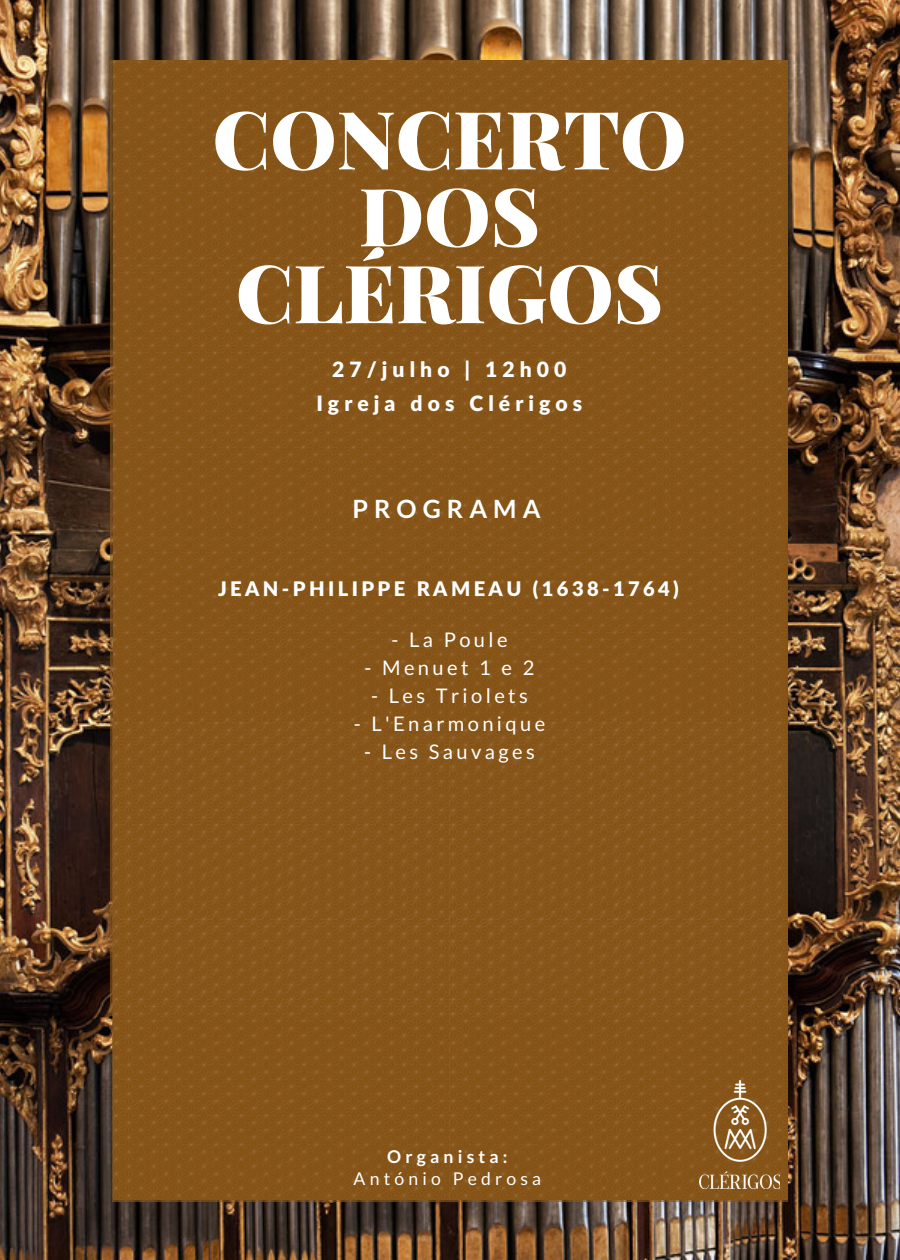
<style>
.page{position:relative;width:900px;height:1260px;background:#fff}
.page>*{position:absolute;margin:0;border:0;box-sizing:border-box;transform-origin:0 0}
.t1{font:900 80.5px/77px "Playfair Display";color:#fff;text-align:center}
.t2{font:700 25.25px "Lato";letter-spacing:.24em;color:#fff}
.t3{font:900 21.25px "Lato";letter-spacing:.24em;color:#fff}
.t4{font:900 21px "Lato";letter-spacing:.24em;color:#fff}
.t5{font:20px "Lato";letter-spacing:.17em;color:#fff}
.t6{font:900 20px "Lato";letter-spacing:.17em;color:#fff}
.t7{font:17.5px "Lato";letter-spacing:.24em;color:#fff}
.t8{font:700 17.5px "Lato";letter-spacing:.24em;color:#fff}
</style>
<div class="page">
<img style="left:0;top:0;width:900px;height:1260px">
<div style="left:111px;top:540px;width:337px;height:476px;background:#865519"></div>
<div style="left:448px;top:536px;width:338px;height:480px;background:#855215"></div>
<div style="left:111px;top:60px;width:337px;height:480px;background:#865519"></div>
<div style="left:448px;top:60px;width:339px;height:480px;background:#865519"></div>
<img style="left:112px;top:722px;width:338px;height:480px">
<div style="left:450px;top:722px;width:337px;height:480px;background:#855215"></div>
<img style="left:699px;top:1080px;width:81px;height:109px">
<h1 class="t1" style="left:213px;top:98px;width:475px">CONCERTO<br>DOS<br>CLÉRIGOS</h1>
<p class="t4" style="left:332px;top:356px;width:236px">27/julho | 12h00</p>
<p class="t3" style="left:316px;top:390px;width:267px">Igreja dos Clérigos</p>
<p class="t2" style="left:352px;top:493px;width:190px">PROGRAMA</p>
<p class="t6" style="left:218px;top:577px;width:462px">JEAN-PHILIPPE RAMEAU (1638-1764)</p>
<p class="t5" style="left:391px;top:627px;width:118px">- La Poule</p>
<p class="t5" style="left:364px;top:655px;width:172px">- Menuet 1 e 2</p>
<p class="t5" style="left:371px;top:683px;width:158px">- Les Triolets</p>
<p class="t5" style="left:354px;top:712px;width:193px">- L'Enarmonique</p>
<p class="t5" style="left:364px;top:740px;width:172px">- Les Sauvages</p>
<p class="t8" style="left:387px;top:1145px;width:122px">Organista:</p>
<p class="t7" style="left:354px;top:1168px;width:189px">António Pedrosa</p>
</div>
